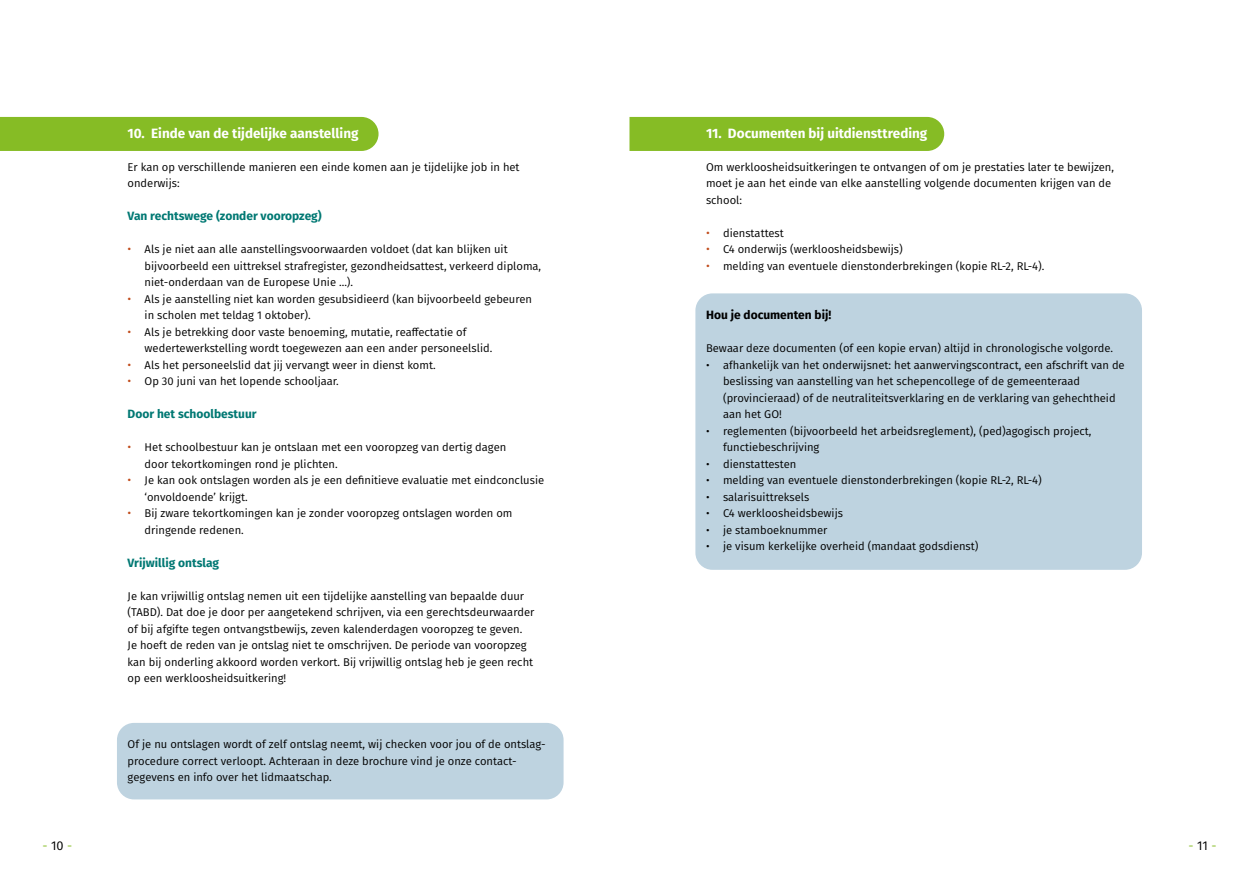
<style>
.page{position:relative;width:1259px;height:893px;background:#fff}
.page>*{position:absolute;margin:0;border:0;box-sizing:border-box;transform-origin:0 0}
.t1{font:700 13.5px "Fira Sans";color:#fff}
.t2{font:12.75px "Fira Sans";color:#86bc25}
.t3{font:700 12px "Fira Sans";color:#007873}
.t4{font:700 12px "Fira Sans";color:#000}
.t5{font:11.25px/16.5px "Fira Sans";color:#000}
.s1{font-size:12px;color:#c14d1d}
.s2{color:#000}
</style>
<div class="page">
<div style="left:695px;top:293px;width:447px;height:277px;background:#bed3e0;border-radius:17px"></div>
<div style="left:117px;top:723px;width:446px;height:76px;background:#bed3e0;border-radius:17px"></div>
<div style="left:629px;top:117px;width:315px;height:34px;background:#86bc25"></div>
<div style="left:0;top:117px;width:378px;height:34px;background:#86bc25"></div>
<p class="t1" style="left:128px;top:122px;width:232px">10. Einde van de tijdelijke aanstelling</p>
<p class="t5" style="left:128px;top:158px;width:393px">Er kan op verschillende manieren een einde komen aan je tijdelijke job in het onderwijs:</p>
<p class="t3" style="left:128px;top:206px;width:196px">Van rechtswege (zonder vooropzeg)</p>
<p class="t5" style="left:145px;top:241px;width:398px;text-indent:-17px"><span class="s1">•</span> Als je niet aan alle aanstellingsvoorwaarden voldoet (dat kan blijken uit bijvoorbeeld een uittreksel strafregister, gezondheidsattest, verkeerd diploma, niet-onderdaan van de Europese Unie ...).</p>
<p class="t5" style="left:145px;top:290px;width:389px;text-indent:-17px"><span class="s1">•</span> Als je aanstelling niet kan worden gesubsidieerd (kan bijvoorbeeld gebeuren in scholen met teldag 1 oktober).</p>
<p class="t5" style="left:145px;top:323px;width:349px;text-indent:-17px"><span class="s1">•</span> Als je betrekking door vaste benoeming, mutatie, reaffectatie of wedertewerkstelling wordt toegewezen aan een ander personeelslid.</p>
<p class="t5" style="left:128px;top:356px;width:310px"><span class="s1">•</span> Als het personeelslid dat jij vervangt weer in dienst komt.</p>
<p class="t5" style="left:128px;top:373px;width:213px"><span class="s1">•</span> Op 30 juni van het lopende schooljaar.</p>
<p class="t3" style="left:128px;top:404px;width:131px">Door het schoolbestuur</p>
<p class="t5" style="left:145px;top:439px;width:363px;text-indent:-17px"><span class="s1">•</span> Het schoolbestuur kan je ontslaan met een vooropzeg van dertig dagen door tekortkomingen rond je plichten.</p>
<p class="t5" style="left:145px;top:472px;width:401px;text-indent:-17px"><span class="s1">•</span> Je kan ook ontslagen worden als je een definitieve evaluatie met eindconclusie ‘onvoldoende’ krijgt.</p>
<p class="t5" style="left:145px;top:505px;width:369px;text-indent:-17px"><span class="s1">•</span> Bij zware tekortkomingen kan je zonder vooropzeg ontslagen worden om dringende redenen.</p>
<p class="t3" style="left:128px;top:552px;width:93px">Vrijwillig ontslag</p>
<p class="t5" style="left:128px;top:587px;width:408px">Je kan vrijwillig ontslag nemen uit een tijdelijke aanstelling van bepaalde duur (TABD). Dat doe je door per aangetekend schrijven, via een gerechtsdeurwaarder of bij afgifte tegen ontvangstbewijs, zeven kalenderdagen vooropzeg te geven.<br>Je hoeft de reden van je ontslag niet te omschrijven. De periode van vooropzeg kan bij onderling akkoord worden verkort. Bij vrijwillig ontslag heb je geen recht op een werkloosheidsuitkering!</p>
<p class="t5" style="left:128px;top:736px;width:420px">Of je nu ontslagen wordt of zelf ontslag neemt, wij checken voor jou of de ontslag&shy;procedure correct verloopt. Achteraan in deze brochure vind je onze contact&shy;gegevens en info over het lidmaatschap.</p>
<p class="t1" style="left:706px;top:122px;width:223px">11. Documenten bij uitdiensttreding</p>
<p class="t5" style="left:706px;top:158px;width:409px">Om werkloosheidsuitkeringen te ontvangen of om je prestaties later te bewijzen, moet je aan het einde van elke aanstelling volgende documenten krijgen van de school:</p>
<p class="t5" style="left:706px;top:224px;width:79px"><span class="s1">•</span> dienstattest</p>
<p class="t5" style="left:706px;top:241px;width:198px"><span class="s1">•</span> C4 onderwijs (werkloosheidsbewijs)</p>
<p class="t5" style="left:706px;top:257px;width:340px"><span class="s1">•</span> melding van eventuele dienstonderbrekingen (kopie RL-2, RL-4).</p>
<p class="t4" style="left:706px;top:305px;width:127px">Hou je documenten bij!</p>
<p class="t5" style="left:706px;top:340px;width:408px">Bewaar deze documenten (of een kopie ervan) altijd in chronologische volgorde.</p>
<p class="t5" style="left:723px;top:356px;width:403px;text-indent:-17px">• afhankelijk van het onderwijsnet: het aanwervingscontract, een afschrift van de beslissing van aanstelling van het schepencollege of de gemeenteraad (provincieraad) of de neutraliteitsverklaring en de verklaring van gehechtheid aan het GO!</p>
<p class="t5" style="left:723px;top:422px;width:370px;text-indent:-17px">• reglementen (bijvoorbeeld het arbeidsreglement), (ped)agogisch project, functiebeschrijving</p>
<p class="t5" style="left:706px;top:455px;width:92px">• dienstattesten</p>
<p class="t5" style="left:706px;top:472px;width:337px">• melding van eventuele dienstonderbrekingen (kopie RL-2, RL-4)</p>
<p class="t5" style="left:706px;top:488px;width:105px">• salarisuittreksels</p>
<p class="t5" style="left:706px;top:505px;width:138px">• C4 werkloosheidsbewijs</p>
<p class="t5" style="left:706px;top:521px;width:123px">• je stamboeknummer</p>
<p class="t5" style="left:706px;top:538px;width:274px">• je visum kerkelijke overheid (mandaat godsdienst)</p>
<p class="t2" style="left:43px;top:836px;width:31px">- <span class="s2">10</span> -</p>
<p class="t2" style="left:1188px;top:836px;width:29px">- <span class="s2">11</span> -</p>
</div>
